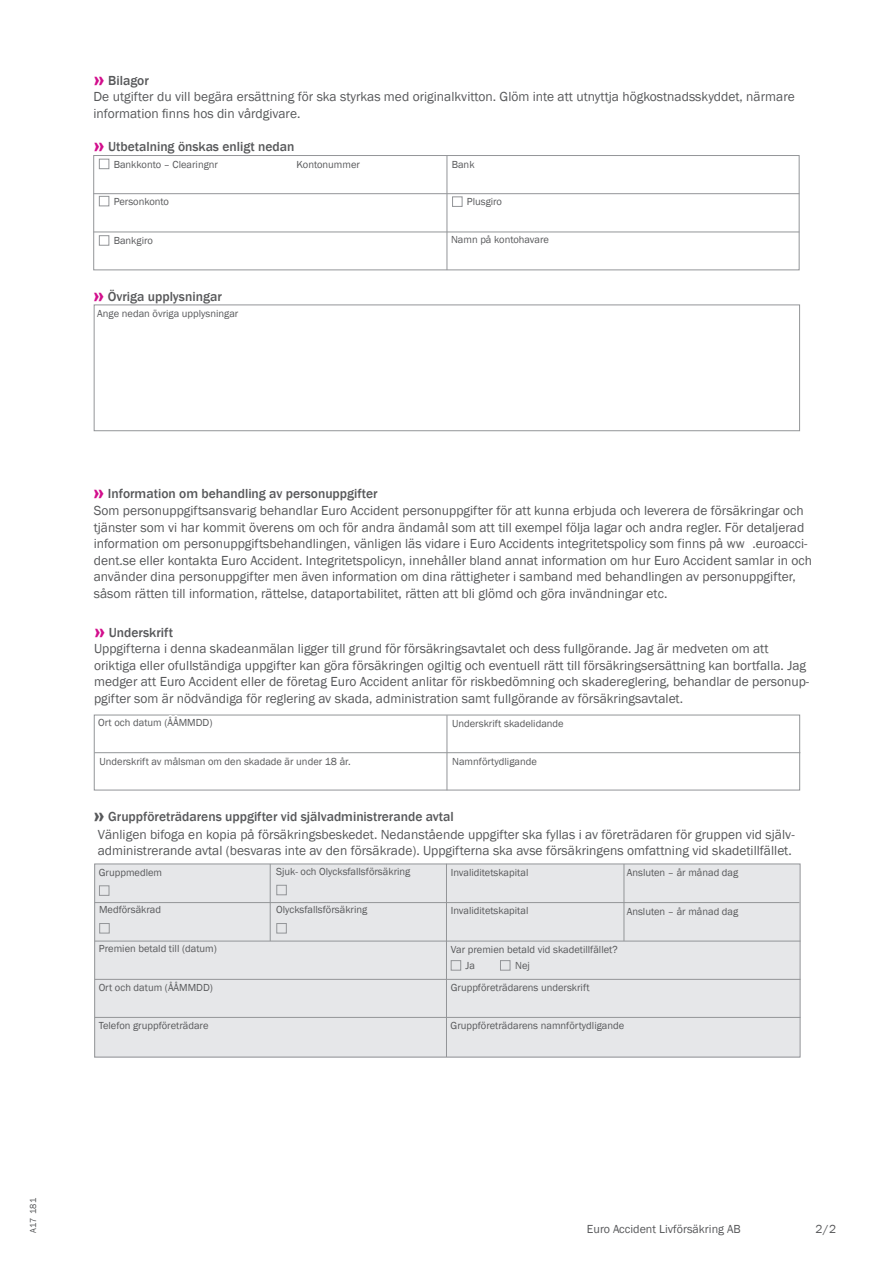
<style>
.page{position:relative;width:893px;height:1263px;background:#fff}
.page>*{position:absolute;margin:0;border:0;box-sizing:border-box;transform-origin:0 0}
.t1{font:800 30px "Franklin Gothic";color:#d20e8c}
.t2{font:800 30px "Franklin Gothic";color:#57585a}
.t3{font:13.5px/16.5px "Franklin Gothic";color:#57585a}
.t4{font:13.5px/16.5px "Franklin Gothic";color:#57585a}
.t5{font:500 13.5px "Franklin Gothic";color:#57585a}
.t6{font:12px "Franklin Gothic";color:#57585a}
.t7{font:10.5px "Franklin Gothic";color:#57585a}
.t8{font:9px "Franklin Gothic";letter-spacing:.025em;color:#57585a}
</style>
<div class="page">
<div style="left:94px;top:155px;width:705px;height:115px;border:1px solid #939598"></div>
<hr style="left:93px;top:232px;width:706px;height:1px;background:#939598">
<hr style="left:93px;top:193px;width:706px;height:1px;background:#939598">
<div style="left:99px;top:159px;width:10px;height:10px;border:1px solid #939598"></div>
<div style="left:94px;top:305px;width:706px;height:126px;border:1px solid #939598"></div>
<hr style="left:447px;top:156px;width:1px;height:114px;background:#939598">
<div style="left:95px;top:864px;width:705px;height:193px;background:#e6e7e9"></div>
<div style="left:94px;top:864px;width:706px;height:193px;border:1px solid #939598"></div>
<hr style="left:95px;top:902px;width:704px;height:1px;background:#939598">
<hr style="left:95px;top:1017px;width:705px;height:1px;background:#939598">
<hr style="left:95px;top:979px;width:705px;height:1px;background:#939598">
<hr style="left:95px;top:941px;width:705px;height:1px;background:#939598">
<hr style="left:446px;top:864px;width:1px;height:193px;background:#939598">
<div style="left:99px;top:885px;width:10px;height:10px;border:1px solid #939598"></div>
<div style="left:277px;top:885px;width:10px;height:10px;border:1px solid #939598"></div>
<div style="left:277px;top:923px;width:10px;height:10px;border:1px solid #939598"></div>
<div style="left:99px;top:923px;width:10px;height:10px;border:1px solid #939598"></div>
<div style="left:451px;top:960px;width:10px;height:10px;border:1px solid #939598"></div>
<div style="left:500px;top:960px;width:10px;height:10px;border:1px solid #939598"></div>
<div style="left:99px;top:196px;width:10px;height:10px;border:1px solid #939598"></div>
<div style="left:99px;top:235px;width:10px;height:10px;border:1px solid #939598"></div>
<div style="left:452px;top:197px;width:10px;height:10px;border:1px solid #939598"></div>
<div style="left:94px;top:715px;width:706px;height:75px;border:1px solid #939598"></div>
<hr style="left:94px;top:752px;width:706px;height:1px;background:#939598">
<hr style="left:447px;top:715px;width:1px;height:75px;background:#939598">
<svg style="left:95px;top:714px;width:120px;height:22px"></svg>
<hr style="left:270px;top:864px;width:1px;height:77px;background:#939598">
<hr style="left:624px;top:864px;width:1px;height:77px;background:#939598">
<p class="t1" style="left:94px;top:59px;width:13px">»</p>
<p class="t5" style="left:108px;top:72px;width:42px">Bilagor</p>
<p class="t4" style="left:94px;top:89px;width:703px">De utgifter du vill begära ersättning för ska styrkas med originalkvitton. Glöm inte att utnyttja högkostnadsskyddet, närmare information finns hos din vårdgivare.</p>
<p class="t1" style="left:93px;top:124px;width:13px">»</p>
<p class="t5" style="left:108px;top:138px;width:188px">Utbetalning önskas enligt nedan</p>
<p class="t7" style="left:114px;top:158px;width:106px">Bankkonto – Clearingnr</p>
<p class="t7" style="left:114px;top:195px;width:57px">Personkonto</p>
<p class="t7" style="left:114px;top:234px;width:41px">Bankgiro</p>
<p class="t1" style="left:93px;top:274px;width:13px">»</p>
<p class="t5" style="left:108px;top:288px;width:116px">Övriga upplysningar</p>
<p class="t7" style="left:97px;top:306px;width:143px">Ange nedan övriga upplysningar</p>
<p class="t7" style="left:297px;top:158px;width:65px">Kontonummer</p>
<p class="t7" style="left:452px;top:158px;width:24px">Bank</p>
<p class="t7" style="left:467px;top:195px;width:37px">Plusgiro</p>
<p class="t7" style="left:451px;top:233px;width:99px">Namn på kontohavare</p>
<h1 class="t1" style="left:93px;top:472px;width:13px">»</h1>
<p class="t5" style="left:108px;top:485px;width:271px">Information om behandling av personuppgifter</p>
<p class="t3" style="left:94px;top:503px;width:720px">Som personuppgiftsansvarig behandlar Euro Accident personuppgifter för att kunna erbjuda och leverera de försäkringar och tjänster som vi har kommit överens om och för andra ändamål som att till exempel följa lagar och andra regler. För detaljerad information om personuppgiftsbehandlingen, vänligen läs vidare i Euro Accidents integritetspolicy som finns på ww .euroacci&shy;dent.se eller kontakta Euro Accident. Integritetspolicyn, innehåller bland annat information om hur Euro Accident samlar in och använder dina personuppgifter men även information om dina rättigheter i samband med behandlingen av personuppgifter, såsom rätten till information, rättelse, dataportabilitet, rätten att bli glömd och göra invändningar etc.</p>
<h1 class="t1" style="left:94px;top:611px;width:13px">»</h1>
<p class="t5" style="left:109px;top:624px;width:66px">Underskrift</p>
<p class="t3" style="left:94px;top:641px;width:717px">Uppgifterna i denna skadeanmälan ligger till grund för försäkringsavtalet och dess fullgörande. Jag är medveten om att oriktiga eller ofullständiga uppgifter kan göra försäkringen ogiltig och eventuell rätt till försäkringsersättning kan bortfalla. Jag medger att Euro Accident eller de företag Euro Accident anlitar för riskbedömning och skadereglering, behandlar de personup&shy;pgifter som är nödvändiga för reglering av skada, administration samt fullgörande av försäkringsavtalet.</p>
<p class="t7" style="left:98px;top:716px;width:116px">Ort och datum (ÅÅMMDD)</p>
<p class="t7" style="left:100px;top:755px;width:253px">Underskrift av målsman om den skadade är under 18 år.</p>
<p class="t7" style="left:452px;top:717px;width:113px">Underskrift skadelidande</p>
<p class="t7" style="left:452px;top:755px;width:86px">Namnförtydligande</p>
<p class="t2" style="left:94px;top:794px;width:13px">»</p>
<p class="t5" style="left:108px;top:808px;width:347px">Gruppföreträdarens uppgifter vid självadministrerande avtal</p>
<p class="t4" style="left:98px;top:826px;width:698px">Vänligen bifoga en kopia på försäkringsbeskedet. Nedanstående uppgifter ska fyllas i av företrädaren för gruppen vid själv&shy;administrerande avtal (besvaras inte av den försäkrade). Uppgifterna ska avse försäkringens omfattning vid skadetillfället.</p>
<p class="t7" style="left:99px;top:865px;width:65px">Gruppmedlem</p>
<p class="t7" style="left:276px;top:865px;width:136px">Sjuk- och Olycksfallsförsäkring</p>
<p class="t7" style="left:99px;top:903px;width:64px">Medförsäkrad</p>
<p class="t7" style="left:276px;top:903px;width:93px">Olycksfallsförsäkring</p>
<p class="t7" style="left:99px;top:942px;width:120px">Premien betald till (datum)</p>
<p class="t7" style="left:451px;top:866px;width:79px">Invaliditetskapital</p>
<p class="t7" style="left:627px;top:866px;width:113px">Ansluten – år månad dag</p>
<p class="t7" style="left:627px;top:904px;width:113px">Ansluten – år månad dag</p>
<p class="t7" style="left:451px;top:904px;width:79px">Invaliditetskapital</p>
<p class="t7" style="left:451px;top:943px;width:168px">Var premien betald vid skadetillfället?</p>
<p class="t7" style="left:465px;top:959px;width:11px">Ja</p>
<p class="t7" style="left:515px;top:959px;width:16px">Nej</p>
<p class="t7" style="left:99px;top:981px;width:116px">Ort och datum (ÅÅMMDD)</p>
<p class="t7" style="left:99px;top:1019px;width:111px">Telefon gruppföreträdare</p>
<p class="t7" style="left:451px;top:1019px;width:175px">Gruppföreträdarens namnförtydligande</p>
<p class="t7" style="left:451px;top:981px;width:140px">Gruppföreträdarens underskrift</p>
<p class="t8" style="left:27px;top:1233px;width:37px;rotate:-90deg">A17 181</p>
<p class="t6" style="left:587px;top:1222px;width:155px">Euro Accident Livförsäkring AB</p>
<p class="t6" style="left:815px;top:1222px;width:22px">2/2</p>
</div>
